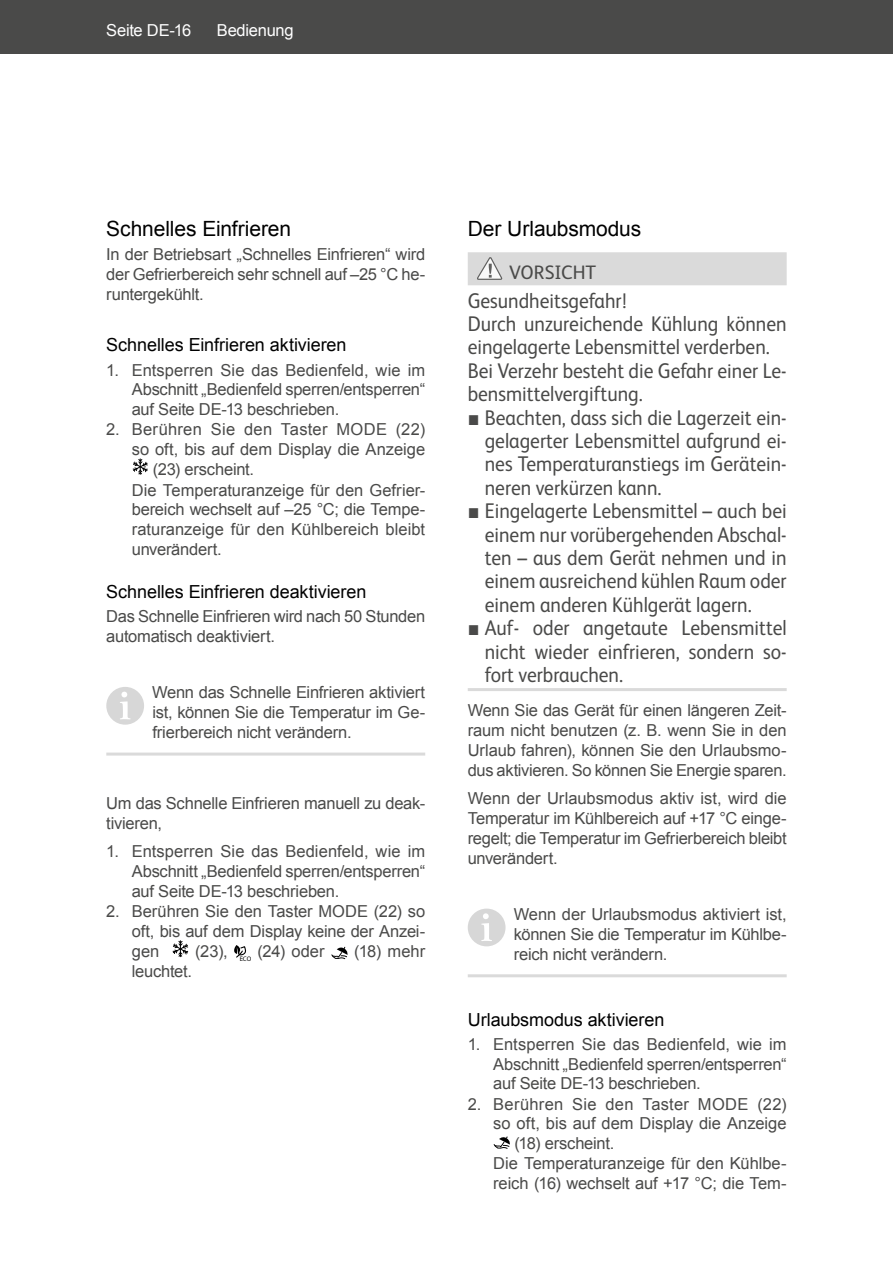
<style>
.page{position:relative;width:893px;height:1263px;background:#fff}
.page>*{position:absolute;margin:0;border:0;box-sizing:border-box;transform-origin:0 0}
.t1{font:21.3px/23.4px "FS Albert";color:#4a4a49;text-align:justify;scale:.92 1}
.t2{font:21px "Arial";letter-spacing:-.005em;color:#000}
.t3{font:19.5px "FS Albert";color:#4a4a49}
.t4{font:18px "Arial";letter-spacing:-.005em;color:#000}
.t5{font:16.5px/19.8px "Arial";letter-spacing:-.015em;color:#4a4a49;text-align:justify}
.t6{font:16.5px "Arial";letter-spacing:.02em;color:#4a4a49}
.t7{font:16.5px "Arial";letter-spacing:.005em;color:#4a4a49}
.t8{font:16.5px "Arial";letter-spacing:-.015em;color:#fff}
.t9{font:6.6px "Myriad Pro";color:#000}
.s1{font-family:"Arial"}
</style>
<div class="page">
<div style="left:0;top:0;width:893px;height:54px;background:#4a4a49"></div>
<hr style="left:106px;top:752px;width:319px;height:3px;background:#dadada">
<svg style="left:132px;top:458px;width:16px;height:17px"></svg>
<div style="left:107px;top:688px;width:36px;height:36px;background:#d7d7d7;border-radius:50%"></div>
<div style="left:106px;top:687px;width:38px;height:38px;border:2px solid #d0d0d0;border-radius:50%"></div>
<svg style="left:120px;top:692px;width:11px;height:27px"></svg>
<svg style="left:172px;top:940px;width:17px;height:17px"></svg>
<svg style="left:234px;top:945px;width:12px;height:13px"></svg>
<svg style="left:331px;top:947px;width:17px;height:12px"></svg>
<div style="left:468px;top:252px;width:319px;height:33px;background:#dadada"></div>
<hr style="left:468px;top:688px;width:319px;height:3px;background:#dadada">
<hr style="left:468px;top:974px;width:319px;height:3px;background:#dadada">
<svg style="left:477px;top:257px;width:26px;height:23px"></svg>
<div style="left:469px;top:910px;width:35px;height:35px;background:#d7d7d7;border-radius:50%"></div>
<div style="left:468px;top:908px;width:37px;height:38px;border:2px solid #d0d0d0;border-radius:50%"></div>
<svg style="left:481px;top:913px;width:11px;height:28px"></svg>
<svg style="left:494px;top:1136px;width:16px;height:13px"></svg>
<p class="t8" style="left:106px;top:20px;width:86px">Seite DE-16</p>
<p class="t8" style="left:217px;top:20px;width:78px">Bedienung</p>
<p class="t2" style="left:106px;top:215px;width:186px">Schnelles Einfrieren</p>
<p class="t5" style="left:106px;top:245px;width:320px">In der Betriebsart „Schnelles Einfrieren“ wird der Gefrierbereich sehr schnell auf –25 °C he&shy;runtergekühlt.</p>
<p class="t4" style="left:106px;top:333px;width:242px">Schnelles Einfrieren aktivieren</p>
<p class="t5" style="left:132px;top:360px;width:295px;text-indent:-26px">1. Entsperren Sie das Bedienfeld, wie im Abschnitt „Bedienfeld sperren/entsperren“ auf Seite DE-13 beschrieben.</p>
<p class="t6" style="left:106px;top:419px;width:320px">2. Berühren Sie den Taster MODE (22)</p>
<p class="t5" style="left:132px;top:440px;width:295px">so oft, bis auf dem Display die Anzeige</p>
<p class="t5" style="left:153px;top:460px;width:103px">(23) erscheint.</p>
<p class="t5" style="left:132px;top:480px;width:295px">Die Temperaturanzeige für den Gefrier-</p>
<p class="t5" style="left:132px;top:500px;width:295px">bereich wechselt auf –25 °C; die Tempe-</p>
<p class="t7" style="left:132px;top:519px;width:295px">raturanzeige für den Kühlbereich bleibt</p>
<p class="t5" style="left:132px;top:540px;width:92px">unverändert.</p>
<p class="t4" style="left:106px;top:580px;width:262px">Schnelles Einfrieren deaktivieren</p>
<p class="t5" style="left:106px;top:606px;width:320px">Das Schnelle Einfrieren wird nach 50 Stunden automatisch deaktiviert.</p>
<p class="t5" style="left:152px;top:683px;width:275px">Wenn das Schnelle Einfrieren aktiviert ist, können Sie die Temperatur im Ge&shy;frierbereich nicht verändern.</p>
<p class="t5" style="left:106px;top:794px;width:320px">Um das Schnelle Einfrieren manuell zu deak&shy;tivieren,</p>
<p class="t5" style="left:132px;top:842px;width:295px;text-indent:-26px">1. Entsperren Sie das Bedienfeld, wie im Abschnitt „Bedienfeld sperren/entsperren“ auf Seite DE-13 beschrieben.</p>
<p class="t5" style="left:132px;top:901px;width:295px;text-indent:-26px">2. Berühren Sie den Taster MODE (22) so oft, bis auf dem Display keine der Anzei&shy;gen</p>
<p class="t5" style="left:195px;top:942px;width:34px">(23),</p>
<p class="t9" style="left:240px;top:954px;width:13px">ECO</p>
<p class="t5" style="left:257px;top:942px;width:69px">(24) oder</p>
<p class="t5" style="left:354px;top:942px;width:72px">(18) mehr</p>
<p class="t5" style="left:132px;top:961px;width:62px">leuchtet.</p>
<p class="t2" style="left:468px;top:215px;width:175px">Der Urlaubsmodus</p>
<p class="t3" style="left:509px;top:259px;width:89px">VORSICHT</p>
<p class="t1" style="left:468px;top:287px;width:348px;text-align:left">Gesundheitsgefahr!<br>Durch unzureichende Kühlung können eingelagerte Lebensmittel verderben.<br>Bei Verzehr besteht die Gefahr einer Le&shy;bensmittelvergiftung.</p>
<p class="t1" style="left:485px;top:404px;width:330px;text-indent:-17px"><span class="s1">■</span> Beachten, dass sich die Lagerzeit ein&shy;gelagerter Lebensmittel aufgrund ei&shy;nes Temperaturanstiegs im Gerätein&shy;neren verkürzen kann.</p>
<p class="t1" style="left:485px;top:498px;width:330px;text-indent:-17px"><span class="s1">■</span> Eingelagerte Lebensmittel – auch bei einem nur vorübergehenden Abschal&shy;ten – aus dem Gerät nehmen und in einem ausreichend kühlen Raum oder einem anderen Kühlgerät lagern.</p>
<p class="t1" style="left:485px;top:615px;width:330px;text-indent:-17px"><span class="s1">■</span> Auf- oder angetaute Lebensmittel nicht wieder einfrieren, sondern so&shy;fort verbrauchen.</p>
<p class="t5" style="left:468px;top:701px;width:320px">Wenn Sie das Gerät für einen längeren Zeit&shy;raum nicht benutzen (z. B. wenn Sie in den Urlaub fahren), können Sie den Urlaubsmo&shy;dus aktivieren. So können Sie Energie sparen.</p>
<p class="t5" style="left:468px;top:788px;width:320px">Wenn der Urlaubsmodus aktiv ist, wird die Temperatur im Kühlbereich auf +17 °C einge&shy;regelt; die Temperatur im Gefrierbereich bleibt unverändert.</p>
<p class="t5" style="left:514px;top:905px;width:274px">Wenn der Urlaubsmodus aktiviert ist, können Sie die Temperatur im Kühlbe&shy;reich nicht verändern.</p>
<p class="t4" style="left:468px;top:1007px;width:198px">Urlaubsmodus aktivieren</p>
<p class="t5" style="left:493px;top:1034px;width:295px;text-indent:-26px">1. Entsperren Sie das Bedienfeld, wie im Abschnitt „Bedienfeld sperren/entsperren“ auf Seite DE-13 beschrieben.</p>
<p class="t6" style="left:468px;top:1093px;width:320px">2. Berühren Sie den Taster MODE (22)</p>
<p class="t5" style="left:493px;top:1114px;width:295px">so oft, bis auf dem Display die Anzeige</p>
<p class="t5" style="left:514px;top:1134px;width:101px">(18) erscheint.</p>
<p class="t5" style="left:493px;top:1154px;width:295px">Die Temperaturanzeige für den Kühlbe-</p>
<p class="t5" style="left:493px;top:1174px;width:295px">reich (16) wechselt auf +17 °C; die Tem-</p>
</div>
